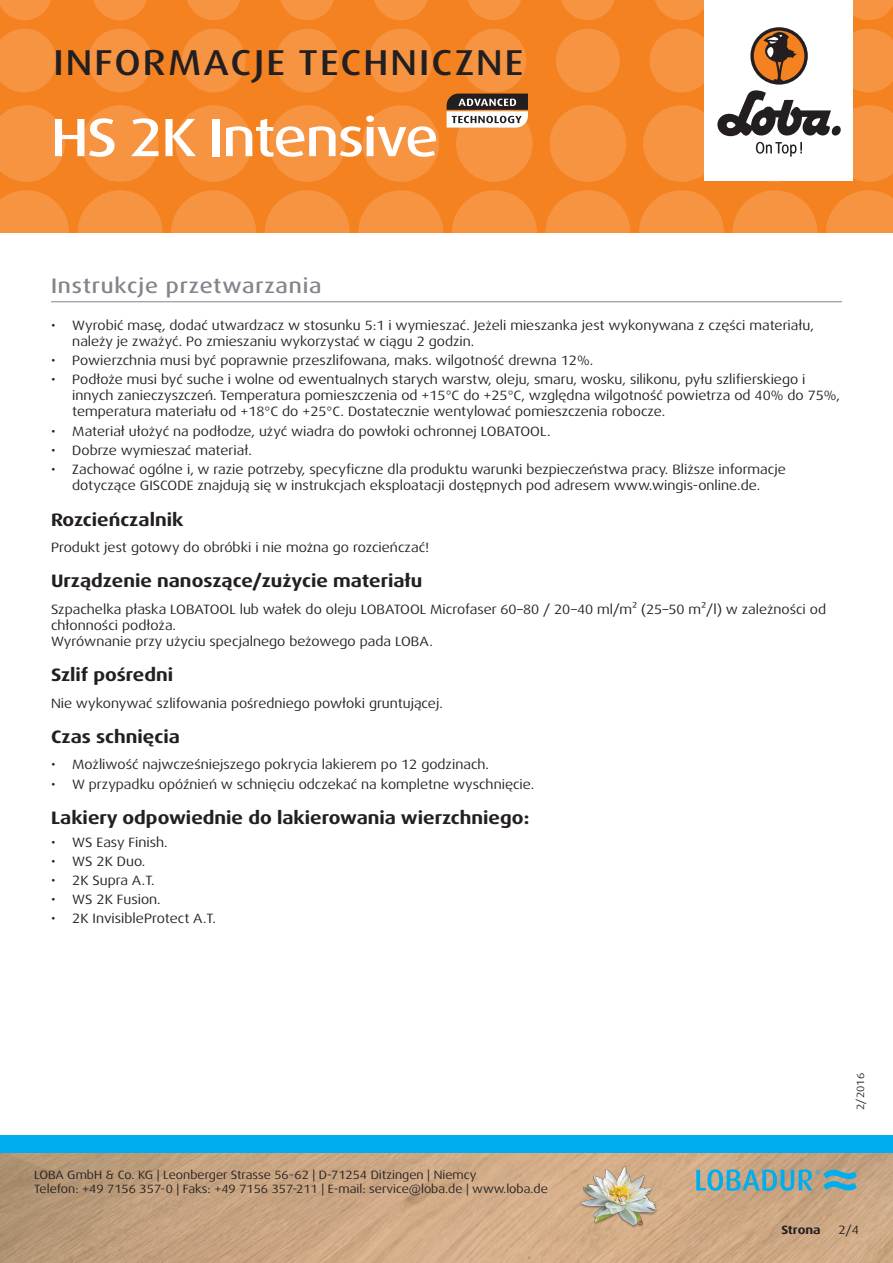
<style>
.page{position:relative;width:893px;height:1263px;background:#fff}
.page>*{position:absolute;margin:0;border:0;box-sizing:border-box;transform-origin:0 0}
.t1{font:500 expanded 54px "Dax Pro";letter-spacing:-.025em;color:#fff}
.t2{font:500 expanded 36px "Dax Pro";letter-spacing:.06em;color:#231f20}
.Titel_grau{font:500 expanded 21px "Dax Pro";letter-spacing:.04em;color:#82858b}
.t3{font:700 expanded 18px "Dax Pro";color:#231f20}
.Text{font:expanded 13.5px/16.2px "Dax Pro";color:#231f20}
.t4{font:expanded 12px/14.4px "Dax Pro";color:#231f20}
.t5{font:700 expanded 12px "Dax Pro";color:#231f20}
.t6{font:expanded 10.5px "Dax Pro";color:#231f20}
</style>
<div class="page">
<div style="left:0;top:0;width:893px;height:233px;background:#f58220"></div>
<svg style="left:0;top:190px;width:69px;height:43px"></svg>
<svg style="left:78px;top:190px;width:85px;height:85px;fill:#f69441"></svg>
<svg style="left:171px;top:190px;width:85px;height:85px;fill:#f69441"></svg>
<svg style="left:265px;top:190px;width:85px;height:85px;fill:#f69441"></svg>
<svg style="left:358px;top:190px;width:85px;height:85px;fill:#f69441"></svg>
<svg style="left:545px;top:190px;width:85px;height:85px;fill:#f69441"></svg>
<svg style="left:452px;top:190px;width:85px;height:85px;fill:#f69441"></svg>
<svg style="left:732px;top:190px;width:85px;height:85px;fill:#f69441"></svg>
<svg style="left:639px;top:190px;width:85px;height:85px;fill:#f69441"></svg>
<svg style="left:826px;top:190px;width:67px;height:43px"></svg>
<svg style="left:0;top:105px;width:65px;height:77px"></svg>
<svg style="left:82px;top:105px;width:76px;height:77px"></svg>
<svg style="left:175px;top:105px;width:77px;height:77px"></svg>
<svg style="left:269px;top:105px;width:76px;height:77px"></svg>
<svg style="left:362px;top:105px;width:77px;height:77px"></svg>
<svg style="left:550px;top:105px;width:76px;height:77px"></svg>
<svg style="left:0;top:29px;width:56px;height:63px"></svg>
<svg style="left:182px;top:29px;width:64px;height:63px"></svg>
<svg style="left:88px;top:29px;width:64px;height:63px"></svg>
<svg style="left:275px;top:29px;width:64px;height:63px"></svg>
<svg style="left:369px;top:29px;width:64px;height:63px"></svg>
<svg style="left:556px;top:29px;width:64px;height:63px"></svg>
<svg style="left:0;top:0;width:51px;height:20px"></svg>
<svg style="left:187px;top:0;width:53px;height:20px"></svg>
<svg style="left:468px;top:0;width:53px;height:20px"></svg>
<svg style="left:655px;top:0;width:49px;height:20px"></svg>
<svg style="left:93px;top:0;width:54px;height:20px"></svg>
<svg style="left:374px;top:0;width:54px;height:20px"></svg>
<svg style="left:281px;top:0;width:53px;height:20px"></svg>
<svg style="left:561px;top:0;width:54px;height:20px"></svg>
<svg style="left:853px;top:0;width:40px;height:20px"></svg>
<img style="left:0;top:1152px;width:893px;height:111px">
<div style="left:0;top:1135px;width:893px;height:17px;background:#00aeef"></div>
<div style="left:704px;top:0;width:149px;height:181px;background:#fff"></div>
<svg style="left:643px;top:28px;width:250px;height:154px"></svg>
<img style="left:578px;top:1161px;width:82px;height:81px">
<svg style="left:696px;top:1169px;width:161px;height:22px;background:#74a7ae"></svg>
<hr style="left:51px;top:301px;width:791px;height:1px;background:#82858b">
<svg style="left:447px;top:29px;width:86px;height:153px"></svg>
<h2 class="t2" style="left:53px;top:40px;width:471px">INFORMACJE TECHNICZNE</h2>
<p class="t1" style="left:51px;top:103px;width:389px">HS 2K Intensive</p>
<p class="Titel_grau" style="left:51px;top:272px;width:272px">Instrukcje przetwarzania</p>
<p class="Text" style="left:72px;top:317px;width:743px;text-indent:-21px">• Wyrobić masę, dodać utwardzacz w stosunku 5:1 i wymieszać. Jeżeli mieszanka jest wykonywana z części materiału, należy je zważyć. Po zmieszaniu wykorzystać w ciągu 2 godzin.</p>
<p class="Text" style="left:51px;top:352px;width:544px">• Powierzchnia musi być poprawnie przeszlifowana, maks. wilgotność drewna 12%.</p>
<p class="Text" style="left:72px;top:371px;width:769px;text-indent:-21px">• Podłoże musi być suche i wolne od ewentualnych starych warstw, oleju, smaru, wosku, silikonu, pyłu szlifierskiego i innych zanieczyszczeń. Temperatura pomieszczenia od +15°C do +25°C, względna wilgotność powietrza od 40% do 75%, temperatura materiału od +18°C do +25°C. Dostatecznie wentylować pomieszczenia robocze.</p>
<p class="Text" style="left:51px;top:423px;width:501px">• Materiał ułożyć na podłodze, użyć wiadra do powłoki ochronnej LOBATOOL.</p>
<p class="Text" style="left:51px;top:442px;width:202px">• Dobrze wymieszać materiał.</p>
<p class="Text" style="left:51px;top:461px;width:736px;text-align:center">• Zachować ogólne i, w razie potrzeby, specyficzne dla produktu warunki bezpieczeństwa pracy. Bliższe informacje dotyczące GISCODE znajdują się w instrukcjach eksploatacji dostępnych pod adresem www.wingis-online.de.</p>
<p class="t3" style="left:51px;top:508px;width:134px">Rozcieńczalnik</p>
<p class="Text" style="left:51px;top:539px;width:380px">Produkt jest gotowy do obróbki i nie można go rozcieńczać!</p>
<p class="t3" style="left:51px;top:569px;width:373px">Urządzenie nanoszące/zużycie materiału</p>
<p class="Text" style="left:51px;top:601px;width:777px">Szpachelka płaska LOBATOOL lub wałek do oleju LOBATOOL Microfaser 60–80 / 20–40 ml/m² (25–50 m²/l) w zależności od chłonności podłoża.<br>Wyrównanie przy użyciu specjalnego beżowego pada LOBA.</p>
<p class="t3" style="left:51px;top:664px;width:124px">Szlif pośredni</p>
<p class="Text" style="left:51px;top:695px;width:393px">Nie wykonywać szlifowania pośredniego powłoki gruntującej.</p>
<p class="t3" style="left:51px;top:725px;width:130px">Czas schnięcia</p>
<p class="Text" style="left:51px;top:757px;width:440px">• Możliwość najwcześniejszego pokrycia lakierem po 12 godzinach.</p>
<p class="Text" style="left:51px;top:776px;width:485px">• W przypadku opóźnień w schnięciu odczekać na kompletne wyschnięcie.</p>
<p class="t3" style="left:51px;top:806px;width:480px">Lakiery odpowiednie do lakierowania wierzchniego:</p>
<p class="Text" style="left:51px;top:834px;width:118px">• WS Easy Finish.</p>
<p class="Text" style="left:51px;top:853px;width:96px">• WS 2K Duo.</p>
<p class="Text" style="left:51px;top:872px;width:105px">• 2K Supra A.T.</p>
<p class="Text" style="left:51px;top:891px;width:111px">• WS 2K Fusion.</p>
<p class="Text" style="left:51px;top:910px;width:166px">• 2K InvisibleProtect A.T.</p>
<p class="t4" style="left:34px;top:1167px;width:515px">LOBA GmbH &amp; Co. KG | Leonberger Strasse 56-62 | D-71254 Ditzingen | Niemcy<br>Telefon: +49 7156 357-0 | Faks: +49 7156 357-211 | E-mail: service@loba.de | www.loba.de</p>
<p class="t6" style="left:854px;top:1110px;width:38px;rotate:-90deg">2/2016</p>
<p class="t5" style="left:781px;top:1222px;width:41px">Strona</p>
<p class="t4" style="left:838px;top:1223px;width:22px">2/4</p>
</div>
